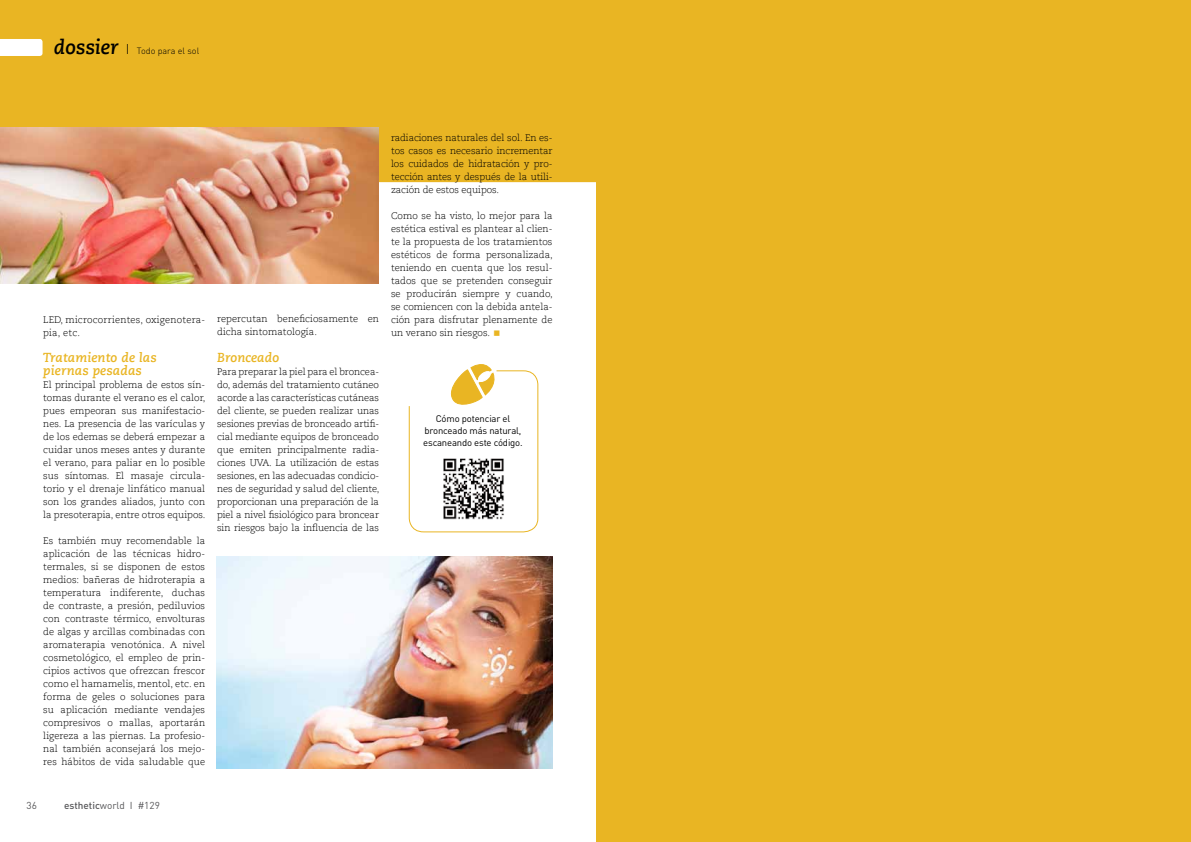
<style>
.page{position:relative;width:1191px;height:842px;background:#fff}
.page>*{position:absolute;margin:0;border:0;box-sizing:border-box;transform-origin:0 0}
.t1{font:italic 700 13px/13px "Caecilia Com 76";letter-spacing:.01em;color:#e9b523}
.t2{font:10px "DIN";color:#58585a}
.t3{font:300 9.5px/13px "Caecilia Com 45";color:#000;text-align:justify}
.t4{font:9.5px/12px "DIN";letter-spacing:-.015em;color:#000;text-align:center}
.t5{font:300 9.5px/13px "Caecilia Com 45";letter-spacing:.02em;color:#000}
.t6{font:300 9px "DIN";color:#000}
.s1{font-family:"Caecilia Com 76";font-weight:700;font-style:italic;font-size:20px}
.s2{font-size:14px}
.s3{font-weight:500}
</style>
<div class="page">
<div style="left:0;top:0;width:596px;height:182px;background:#e9b523"></div>
<svg style="left:0;top:39px;width:43px;height:17px"></svg>
<div style="left:596px;top:0;width:595px;height:842px;background:#e9b523"></div>
<img style="left:217px;top:557px;width:336px;height:211px">
<img style="left:0;top:128px;width:379px;height:156px">
<svg style="left:408px;top:364px;width:130px;height:169px"></svg>
<img style="left:437px;top:452px;width:73px;height:73px">
<p class="t6" style="left:54px;top:46px;width:147px"><span class="s1">dossier</span> <span class="s2">I</span> Todo para el sol</p>
<p class="t5" style="left:43px;top:313px;width:163px">LED, microcorrientes, oxigenotera&shy;pia, etc.</p>
<h1 class="t1" style="left:43px;top:350px;width:115px">Tratamiento de las piernas pesadas</h1>
<p class="t3" style="left:43px;top:378px;width:164px">El principal problema de estos sín&shy;tomas durante el verano es el calor, pues empeoran sus manifestacio&shy;nes. La presencia de las varículas y de los edemas se deberá empezar a cuidar unos meses antes y durante el verano, para paliar en lo posible sus síntomas. El masaje circula&shy;torio y el drenaje linfático manual son los grandes aliados, junto con la presoterapia, entre otros equipos.</p>
<p class="t3" style="left:43px;top:534px;width:163px">Es también muy recomendable la aplicación de las técnicas hidro&shy;termales, si se disponen de estos medios: bañeras de hidroterapia a temperatura indiferente, duchas de contraste, a presión, pediluvios con contraste térmico, envolturas de algas y arcillas combinadas con aromaterapia venotónica. A nivel cosmetológico, el empleo de prin&shy;cipios activos que ofrezcan frescor como el hamamelis, mentol, etc. en forma de geles o soluciones para su aplicación mediante vendajes compresivos o mallas, aportarán ligereza a las piernas. La profesio&shy;nal también aconsejará los mejo&shy;res hábitos de vida saludable que</p>
<p class="t3" style="left:217px;top:313px;width:163px">repercutan beneficiosamente en dicha sintomatología.</p>
<h1 class="t1" style="left:217px;top:350px;width:64px">Bronceado</h1>
<p class="t3" style="left:217px;top:365px;width:164px">Para preparar la piel para el broncea&shy;do, además del tratamiento cutáneo acorde a las características cutáneas del cliente, se pueden realizar unas sesiones previas de bronceado artifi&shy;cial mediante equipos de bronceado que emiten principalmente radia&shy;ciones UVA. La utilización de estas sesiones, en las adecuadas condicio&shy;nes de seguridad y salud del cliente, proporcionan una preparación de la piel a nivel fisiológico para broncear sin riesgos bajo la influencia de las</p>
<p class="t3" style="left:391px;top:131px;width:163px">radiaciones naturales del sol. En es&shy;tos casos es necesario incrementar los cuidados de hidratación y pro&shy;tección antes y después de la utili&shy;zación de estos equipos.</p>
<p class="t3" style="left:391px;top:209px;width:163px">Como se ha visto, lo mejor para la estética estival es plantear al clien&shy;te la propuesta de los tratamientos estéticos de forma personalizada, teniendo en cuenta que los resul&shy;tados que se pretenden conseguir se producirán siempre y cuando, se comiencen con la debida antela&shy;ción para disfrutar plenamente de un verano sin riesgos.</p>
<p class="t4" style="left:423px;top:413px;width:101px">Cómo potenciar el bronceado más natural, escaneando este código.</p>
<p class="t2" style="left:26px;top:799px;width:12px">36</p>
<p class="t2" style="left:64px;top:799px;width:97px"><span class="s3">esthetic</span>world I #129</p>
</div>
